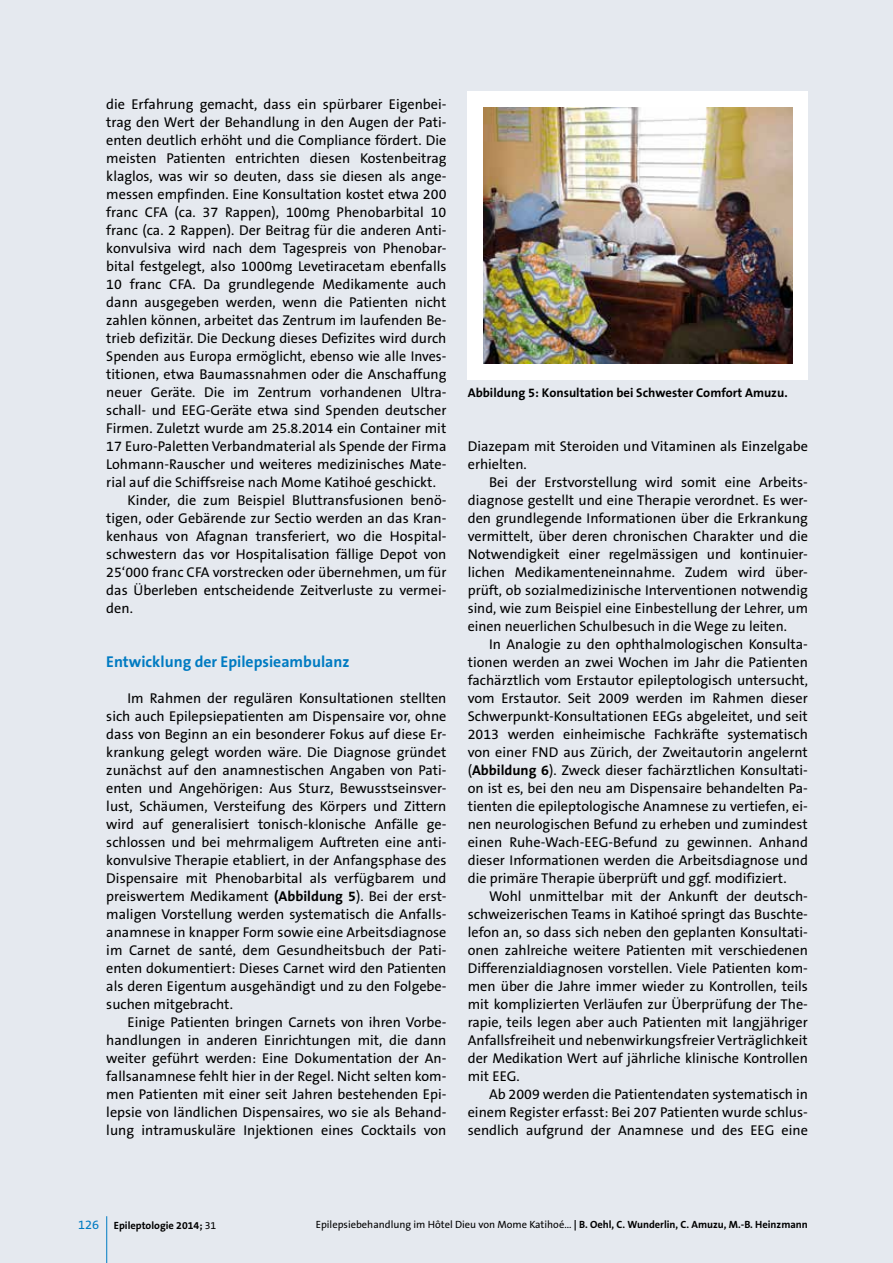
<style>
.page{position:relative;width:893px;height:1263px;background:#e5e9ef}
.page>*{position:absolute;margin:0;border:0;box-sizing:border-box;transform-origin:0 0}
.t1{font:700 15.75px "The Sans B7";color:#007bc2}
.t2{font:14.25px/18px "The Sans B5 Plain";color:#000;text-align:justify}
.t3{font:700 12.75px "The Sans B7";color:#000}
.t4{font:10.5px "The Sans B5 Plain";color:#000}
.t5{font:700 10.5px "The Sans B7";color:#000}
.s1{font-family:"The Sans B7";font-weight:700}
.s2{font-family:"The Sans B5 Plain";font-weight:400;font-size:12.75px;color:#007bc2}
.s3{font-family:"The Sans B5 Plain";font-weight:400}
</style>
<div class="page">
<hr style="left:106px;top:1216px;width:1px;height:47px;background:#007bc2">
<div style="left:468px;top:91px;width:340px;height:288px;background:#fff"></div>
<img style="left:483px;top:107px;width:309px;height:257px">
<p class="t2" style="left:106px;top:96px;width:342px">die Erfahrung gemacht, dass ein spürbarer Eigenbei-</p>
<p class="t2" style="left:106px;top:114px;width:342px">trag den Wert der Behandlung in den Augen der Pati-</p>
<p class="t2" style="left:106px;top:132px;width:342px">enten deutlich erhöht und die Compliance fördert. Die</p>
<p class="t2" style="left:106px;top:150px;width:342px">meisten Patienten entrichten diesen Kostenbeitrag</p>
<p class="t2" style="left:106px;top:168px;width:342px">klaglos, was wir so deuten, dass sie diesen als ange-</p>
<p class="t2" style="left:106px;top:186px;width:342px">messen empfinden. Eine Konsultation kostet etwa 200</p>
<p class="t2" style="left:106px;top:204px;width:342px">franc CFA (ca. 37 Rappen), 100mg Phenobarbital 10</p>
<p class="t2" style="left:106px;top:222px;width:342px">franc (ca. 2 Rappen). Der Beitrag für die anderen Anti-</p>
<p class="t2" style="left:106px;top:240px;width:342px">konvulsiva wird nach dem Tagespreis von Phenobar-</p>
<p class="t2" style="left:106px;top:258px;width:342px">bital festgelegt, also 1000mg Levetiracetam ebenfalls</p>
<p class="t2" style="left:106px;top:276px;width:342px">10 franc CFA. Da grundlegende Medikamente auch</p>
<p class="t2" style="left:106px;top:294px;width:341px">dann ausgegeben werden, wenn die Patienten nicht</p>
<p class="t2" style="left:106px;top:312px;width:342px">zahlen können, arbeitet das Zentrum im laufenden Be-</p>
<p class="t2" style="left:106px;top:330px;width:342px">trieb defizitär. Die Deckung dieses Defizites wird durch</p>
<p class="t2" style="left:106px;top:348px;width:342px">Spenden aus Europa ermöglicht, ebenso wie alle Inves-</p>
<p class="t2" style="left:106px;top:366px;width:342px">titionen, etwa Baumassnahmen oder die Anschaffung</p>
<p class="t2" style="left:106px;top:384px;width:342px">neuer Geräte. Die im Zentrum vorhandenen Ultra-</p>
<p class="t2" style="left:106px;top:402px;width:342px">schall- und EEG-Geräte etwa sind Spenden deutscher</p>
<p class="t2" style="left:106px;top:420px;width:341px">Firmen. Zuletzt wurde am 25.8.2014 ein Container mit</p>
<p class="t2" style="left:106px;top:438px;width:342px">17 Euro-Paletten Verbandmaterial als Spende der Firma</p>
<p class="t2" style="left:106px;top:456px;width:342px">Lohmann-Rauscher und weiteres medizinisches Mate-</p>
<p class="t2" style="left:106px;top:474px;width:331px">rial auf die Schiffsreise nach Mome Katihoé geschickt.</p>
<p class="t2" style="left:128px;top:492px;width:320px">Kinder, die zum Beispiel Bluttransfusionen benö-</p>
<p class="t2" style="left:106px;top:510px;width:342px">tigen, oder Gebärende zur Sectio werden an das Kran-</p>
<p class="t2" style="left:106px;top:528px;width:342px">kenhaus von Afagnan transferiert, wo die Hospital-</p>
<p class="t2" style="left:106px;top:546px;width:342px">schwestern das vor Hospitalisation fällige Depot von</p>
<p class="t2" style="left:106px;top:564px;width:342px">25‘000 franc CFA vorstrecken oder übernehmen, um für</p>
<p class="t2" style="left:106px;top:582px;width:342px">das Überleben entscheidende Zeitverluste zu vermei-</p>
<p class="t2" style="left:106px;top:600px;width:28px">den.</p>
<p class="t1" style="left:106px;top:654px;width:245px">Entwicklung der Epilepsieambulanz</p>
<p class="t2" style="left:106px;top:690px;width:342px;text-indent:21px">Im Rahmen der regulären Konsultationen stellten sich auch Epilepsiepatienten am Dispensaire vor, ohne dass von Beginn an ein besonderer Fokus auf diese Er&shy;krankung gelegt worden wäre. Die Diagnose gründet zunächst auf den anamnestischen Angaben von Pati&shy;enten und Angehörigen: Aus Sturz, Bewusstseinsver&shy;lust, Schäumen, Versteifung des Körpers und Zittern wird auf generalisiert tonisch-klonische Anfälle ge&shy;schlossen und bei mehrmaligem Auftreten eine anti&shy;konvulsive Therapie etabliert, in der Anfangsphase des Dispensaire mit Phenobarbital als verfügbarem und preiswertem Medikament <span class="s1">(Abbildung 5</span>). Bei der erst&shy;maligen Vorstellung werden systematisch die Anfalls&shy;anamnese in knapper Form sowie eine Arbeitsdiagnose im Carnet de santé, dem Gesundheitsbuch der Pati&shy;enten dokumentiert: Dieses Carnet wird den Patienten als deren Eigentum ausgehändigt und zu den Folgebe&shy;suchen mitgebracht.</p>
<p class="t2" style="left:106px;top:1014px;width:342px;text-indent:21px">Einige Patienten bringen Carnets von ihren Vorbe&shy;handlungen in anderen Einrichtungen mit, die dann weiter geführt werden: Eine Dokumentation der An&shy;fallsanamnese fehlt hier in der Regel. Nicht selten kom&shy;men Patienten mit einer seit Jahren bestehenden Epi&shy;lepsie von ländlichen Dispensaires, wo sie als Behand&shy;lung intramuskuläre Injektionen eines Cocktails von</p>
<p class="t3" style="left:468px;top:386px;width:321px">Abbildung 5: Konsultation bei Schwester Comfort Amuzu.</p>
<p class="t2" style="left:468px;top:438px;width:342px">Diazepam mit Steroiden und Vitaminen als Einzelgabe erhielten.</p>
<p class="t2" style="left:468px;top:474px;width:342px;text-indent:21px">Bei der Erstvorstellung wird somit eine Arbeits&shy;diagnose gestellt und eine Therapie verordnet. Es wer&shy;den grundlegende Informationen über die Erkrankung vermittelt, über deren chronischen Charakter und die Notwendigkeit einer regelmässigen und kontinuier&shy;lichen Medikamenteneinnahme. Zudem wird über&shy;prüft, ob sozialmedizinische Interventionen notwendig sind, wie zum Beispiel eine Einbestellung der Lehrer, um einen neuerlichen Schulbesuch in die Wege zu leiten.</p>
<p class="t2" style="left:468px;top:636px;width:342px;text-indent:21px">In Analogie zu den ophthalmologischen Konsulta&shy;tionen werden an zwei Wochen im Jahr die Patienten fachärztlich vom Erstautor epileptologisch untersucht, vom Erstautor. Seit 2009 werden im Rahmen dieser Schwerpunkt-Konsultationen EEGs abgeleitet, und seit 2013 werden einheimische Fachkräfte systematisch von einer FND aus Zürich, der Zweitautorin angelernt (<span class="s1">Abbildung 6</span>). Zweck dieser fachärztlichen Konsultati&shy;on ist es, bei den neu am Dispensaire behandelten Pa&shy;tienten die epileptologische Anamnese zu vertiefen, ei&shy;nen neurologischen Befund zu erheben und zumindest einen Ruhe-Wach-EEG-Befund zu gewinnen. Anhand dieser Informationen werden die Arbeitsdiagnose und die primäre Therapie überprüft und ggf. modifiziert.</p>
<p class="t2" style="left:468px;top:888px;width:342px;text-indent:21px">Wohl unmittelbar mit der Ankunft der deutsch&shy;schweizerischen Teams in Katihoé springt das Buschte&shy;lefon an, so dass sich neben den geplanten Konsultati&shy;onen zahlreiche weitere Patienten mit verschiedenen Differenzialdiagnosen vorstellen. Viele Patienten kom&shy;men über die Jahre immer wieder zu Kontrollen, teils mit komplizierten Verläufen zur Überprüfung der The&shy;rapie, teils legen aber auch Patienten mit langjähriger Anfallsfreiheit und nebenwirkungsfreier Verträglichkeit der Medikation Wert auf jährliche klinische Kontrollen mit EEG.</p>
<p class="t2" style="left:468px;top:1086px;width:342px;text-indent:21px">Ab 2009 werden die Patientendaten systematisch in einem Register erfasst: Bei 207 Patienten wurde schlus&shy;sendlich aufgrund der Anamnese und des EEG eine</p>
<p class="t5" style="left:78px;top:1220px;width:140px"><span class="s2">126</span> Epileptologie 2014; <span class="s3">31</span></p>
<p class="t4" style="left:316px;top:1219px;width:494px">Epilepsiebehandlung im Hôtel Dieu von Mome Katihoé... <span class="s1">| B. Oehl, C. Wunderlin, C. Amuzu, M.-B. Heinzmann</span></p>
</div>
